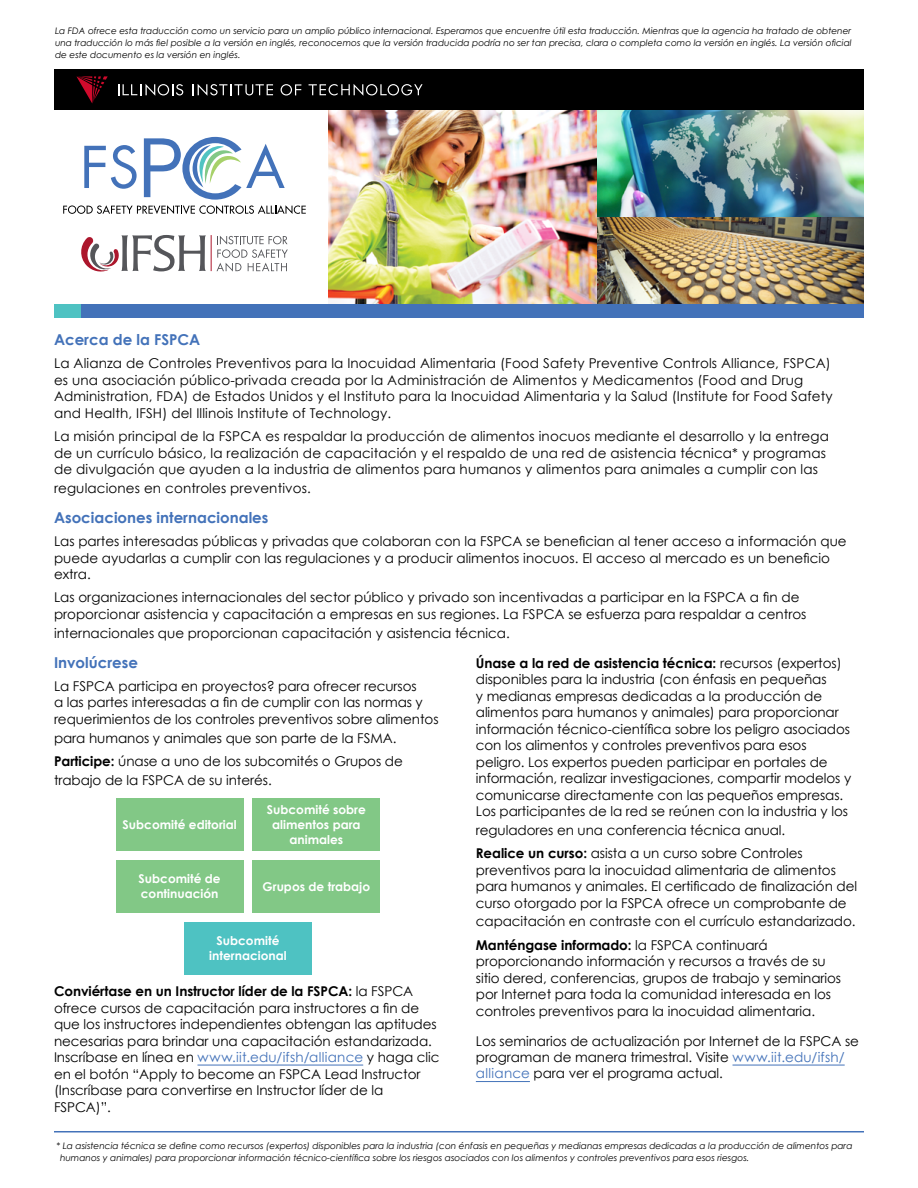
<style>
.page{position:relative;width:918px;height:1188px;background:#fff}
.page>*{position:absolute;margin:0;border:0;box-sizing:border-box;transform-origin:0 0}
.t1{font:700 15px "Century Gothic";color:#4372b9}
.t2{font:13.5px/16.5px "Century Gothic";letter-spacing:-.005em;color:#000}
.t3{font:700 12.15px/14.9px "Century Gothic";color:#fff;text-align:center}
.t4{font:italic 9px/12px "Century Gothic";color:#000}
.s1{font-weight:700}
.s2{color:#4372b9}
</style>
<div class="page">
<img style="left:596px;top:217px;width:268px;height:88px">
<hr style="left:198px;top:1065px;width:165px;height:1px;background:#4372b9">
<hr style="left:733px;top:1065px;width:112px;height:1px;background:#4372b9">
<hr style="left:476px;top:1081px;width:54px;height:1px;background:#4372b9">
<img style="left:596px;top:110px;width:268px;height:107px">
<img style="left:328px;top:110px;width:268px;height:195px">
<svg style="left:63px;top:137px;width:243px;height:77px"></svg>
<svg style="left:217px;top:236px;width:71px;height:36px"></svg>
<hr style="left:211px;top:235px;width:1px;height:36px;background:#ac162c">
<svg style="left:81px;top:235px;width:125px;height:37px"></svg>
<div style="left:54px;top:305px;width:810px;height:13px;background:#4372b9"></div>
<div style="left:54px;top:305px;width:27px;height:13px;background:#4ec2c2"></div>
<div style="left:54px;top:70px;width:810px;height:40px;background:#000"></div>
<svg style="left:77px;top:76px;width:31px;height:27px"></svg>
<svg style="left:118px;top:84px;width:65px;height:12px"></svg>
<svg style="left:192px;top:84px;width:81px;height:12px"></svg>
<svg style="left:309px;top:84px;width:114px;height:12px"></svg>
<svg style="left:281px;top:84px;width:20px;height:12px"></svg>
<div style="left:116px;top:798px;width:127px;height:52px;background:#82c886"></div>
<div style="left:253px;top:798px;width:127px;height:52px;background:#82c886"></div>
<div style="left:116px;top:860px;width:127px;height:53px;background:#82c886"></div>
<div style="left:253px;top:860px;width:127px;height:53px;background:#82c886"></div>
<div style="left:184px;top:922px;width:128px;height:53px;background:#4ec2c2"></div>
<hr style="left:54px;top:1131px;width:810px;height:1px;background:#4372b9">
<p class="t4" style="left:55px;top:24px;width:798px;text-align:justify">La FDA ofrece esta traducción como un servicio para un amplio público internacional. Esperamos que encuentre útil esta traducción. Mientras que la agencia ha tratado de obtener una traducción lo más fiel posible a la versión en inglés, reconocemos que la versión traducida podría no ser tan precisa, clara o completa como la versión en inglés. La versión oficial de este documento es la versión en inglés.</p>
<p class="t1" style="left:54px;top:328px;width:148px">Acerca de la FSPCA</p>
<p class="t2" style="left:54px;top:355px;width:780px">La Alianza de Controles Preventivos para la Inocuidad Alimentaria (Food Safety Preventive Controls Alliance, FSPCA) es una asociación público-privada creada por la Administración de Alimentos y Medicamentos (Food and Drug Administration, FDA) de Estados Unidos y el Instituto para la Inocuidad Alimentaria y la Salud (Institute for Food Safety and Health, IFSH) del Illinois Institute of Technology.</p>
<p class="t2" style="left:54px;top:428px;width:776px">La misión principal de la FSPCA es respaldar la producción de alimentos inocuos mediante el desarrollo y la entrega de un currículo básico, la realización de capacitación y el respaldo de una red de asistencia técnica* y programas de divulgación que ayuden a la industria de alimentos para humanos y alimentos para animales a cumplir con las</p>
<p class="t2" style="left:54px;top:479px;width:258px">regulaciones en controles preventivos.</p>
<p class="t1" style="left:54px;top:506px;width:216px">Asociaciones internacionales</p>
<p class="t2" style="left:54px;top:533px;width:794px">Las partes interesadas públicas y privadas que colaboran con la FSPCA se benefician al tener acceso a información que puede ayudarlas a cumplir con las regulaciones y a producir alimentos inocuos. El acceso al mercado es un beneficio extra.</p>
<p class="t2" style="left:54px;top:589px;width:754px">Las organizaciones internacionales del sector público y privado son incentivadas a participar en la FSPCA a fin de proporcionar asistencia y capacitación a empresas en sus regiones. La FSPCA se esfuerza para respaldar a centros</p>
<p class="t2" style="left:54px;top:624px;width:457px">internacionales que proporcionan capacitación y asistencia técnica.</p>
<p class="t1" style="left:54px;top:651px;width:85px">Involúcrese</p>
<p class="t2" style="left:54px;top:677px;width:386px">La FSPCA participa en proyectos? para ofrecer recursos<br>a las partes interesadas a fin de cumplir con las normas y requerimientos de los controles preventivos sobre alimentos</p>
<p class="t2" style="left:54px;top:726px;width:350px;line-height:23.2px">para humanos y animales que son parte de la FSMA.<br><span class="s1">Participe:</span> únase a uno de los subcomités o Grupos de</p>
<p class="t2" style="left:54px;top:771px;width:219px">trabajo de la FSPCA de su interés.</p>
<p class="t2" style="left:476px;top:654px;width:377px"><span class="s1">Únase a la red de asistencia técnica:</span> recursos (expertos) disponibles para la industria (con énfasis en pequeñas<br>y medianas empresas dedicadas a la producción de alimentos para humanos y animales) para proporcionar información técnico-científica sobre los peligro asociados con los alimentos y controles preventivos para esos peligro. Los expertos pueden participar en portales de información, realizar investigaciones, compartir modelos y comunicarse directamente con las pequeños empresas.<br>Los participantes de la red se reúnen con la industria y los</p>
<p class="t2" style="left:476px;top:818px;width:328px;line-height:23.2px">reguladores en una conferencia técnica anual.<br><span class="s1">Realice un curso:</span> asista a un curso sobre Controles</p>
<p class="t2" style="left:476px;top:861px;width:383px">preventivos para la inocuidad alimentaria de alimentos para humanos y animales. El certificado de finalización del curso otorgado por la FSPCA ofrece un comprobante de</p>
<p class="t2" style="left:476px;top:910px;width:381px;line-height:23.2px">capacitación en contraste con el currículo estandarizado.<br><span class="s1">Manténgase informado:</span> la FSPCA continuará</p>
<p class="t2" style="left:476px;top:953px;width:367px">proporcionando información y recursos a través de su sitio dered, conferencias, grupos de trabajo y seminarios por Internet para toda la comunidad interesada en los controles preventivos para la inocuidad alimentaria.</p>
<p class="t2" style="left:476px;top:1032px;width:385px">Los seminarios de actualización por Internet de la FSPCA se programan de manera trimestral. Visite <span class="s2">www.iit.edu/ifsh/ alliance</span> para ver el programa actual.</p>
<p class="t3" style="left:267px;top:802px;width:101px">Subcomité sobre alimentos para animales</p>
<p class="t3" style="left:123px;top:816px;width:116px">Subcomité editorial</p>
<p class="t3" style="left:139px;top:871px;width:84px;text-align:left">Subcomité de continuación</p>
<p class="t3" style="left:263px;top:878px;width:109px">Grupos de trabajo</p>
<p class="t3" style="left:209px;top:933px;width:79px">Subcomité internacional</p>
<p class="t2" style="left:54px;top:983px;width:387px"><span class="s1">Conviértase en un Instructor líder de la FSPCA:</span> la FSPCA ofrece cursos de capacitación para instructores a fin de que los instructores independientes obtengan las aptitudes necesarias para brindar una capacitación estandarizada.<br>Inscríbase en línea en <span class="s2">www.iit.edu/ifsh/alliance</span> y haga clic en el botón “Apply to become an FSPCA Lead Instructor (Inscríbase para convertirse en Instructor líder de la FSPCA)”.</p>
<p class="t4" style="left:60px;top:1140px;width:794px;text-indent:-4px">* La asistencia técnica se define como recursos (expertos) disponibles para la industria (con énfasis en pequeñas y medianas empresas dedicadas a la producción de alimentos para humanos y animales) para proporcionar información técnico-científica sobre los riesgos asociados con los alimentos y controles preventivos para esos riesgos.</p>
</div>
